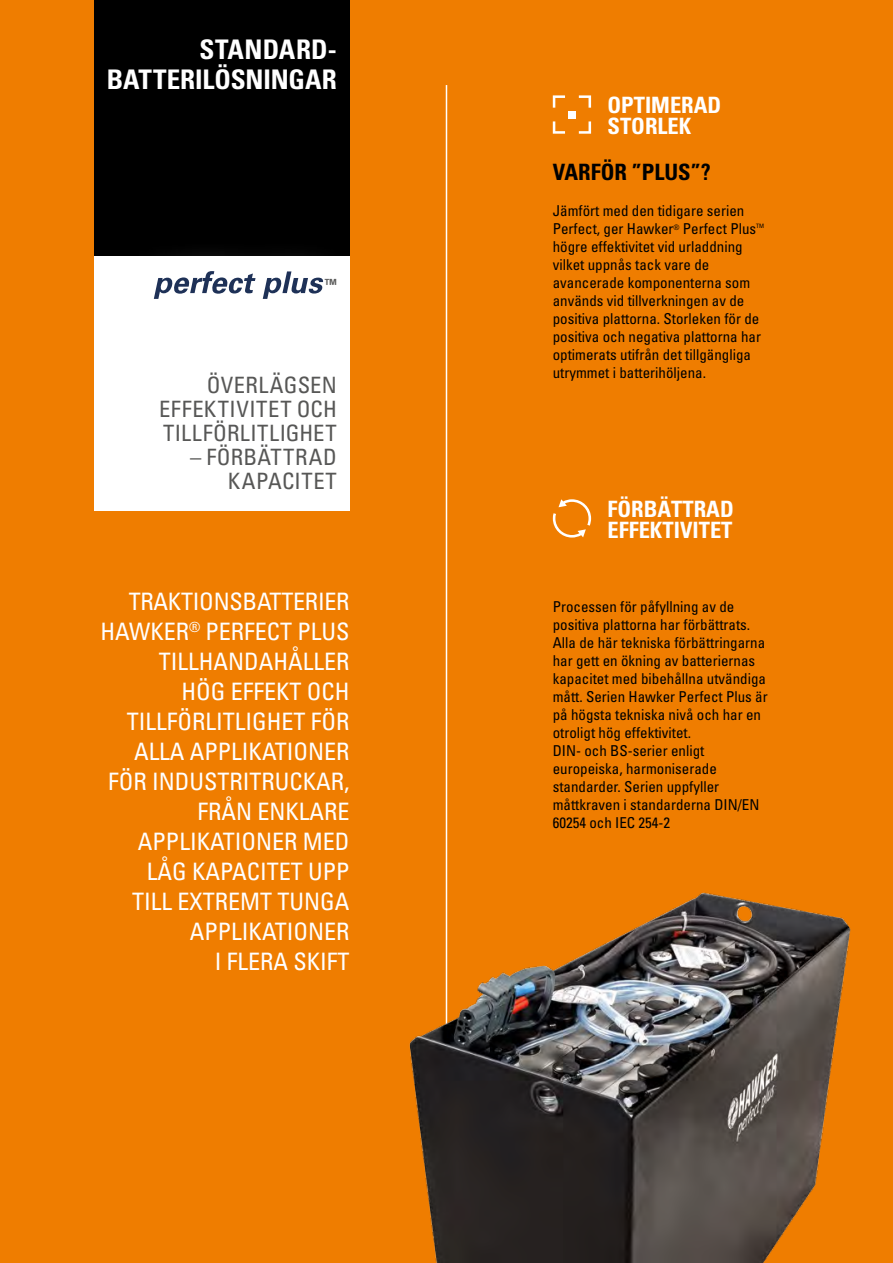
<style>
.page{position:relative;width:893px;height:1263px;background:#ef7d00}
.page>*{position:absolute;margin:0;border:0;box-sizing:border-box;transform-origin:0 0}
.t1{font:700 condensed 27px/30px "Univers";letter-spacing:-.005em;color:#fff;text-align:right}
.t2{font:condensed 24px/30px "Univers";color:#fff;text-align:right}
.t3{font:condensed 22.5px/24px "Univers";letter-spacing:.025em;color:#575756;text-align:justify}
.t4{font:700 condensed 22.5px/21px "Univers";color:#fff}
.t5{font:700 condensed 22.5px "Univers";color:#000}
.t6{font:condensed 15px/18px "Univers";color:#000}
.t7{font:700 condensed 13.95px "Univers";color:#575756}
.t8{font:condensed 6px "Univers";color:#000}
</style>
<div class="page">
<div style="left:94px;top:255px;width:256px;height:255px;background:#fff"></div>
<hr style="left:446px;top:85px;width:1px;height:1178px;background:#fff">
<svg style="left:553px;top:499px;width:38px;height:38px"></svg>
<svg style="left:579px;top:121px;width:12px;height:13px"></svg>
<svg style="left:553px;top:121px;width:12px;height:13px"></svg>
<svg style="left:579px;top:95px;width:12px;height:13px"></svg>
<svg style="left:553px;top:95px;width:12px;height:13px"></svg>
<div style="left:568px;top:111px;width:8px;height:7px;background:#fff"></div>
<div style="left:94px;top:0;width:256px;height:255px;background:#000"></div>
<img style="left:409px;top:870px;width:442px;height:393px">
<div style="left:121px;top:239px;width:235px;height:91px;background:#fff;opacity:.75"></div>
<svg style="left:154px;top:271px;width:102px;height:28px"></svg>
<svg style="left:263px;top:271px;width:60px;height:28px"></svg>
<h1 class="t1" style="left:107px;top:34px;width:231px">STANDARD-<br>BATTERILÖSNINGAR</h1>
<p class="t7" style="left:325px;top:275px;width:14px">™</p>
<h3 class="t3" style="left:159px;top:372px;width:179px;text-indent:48px">ÖVERLÄGSEN EFFEKTIVITET OCH TILLFÖRLITLIGHET</h3>
<h3 class="t3" style="left:190px;top:444px;width:148px;text-align:right">– FÖRBÄTTRAD<br>KAPACITET</h3>
<p class="t2" style="left:101px;top:586px;width:251px">TRAKTIONSBATTERIER<br>HAWKER<sup>®</sup> PERFECT PLUS<br>TILLHANDAHÅLLER<br>HÖG EFFEKT OCH<br>TILLFÖRLITLIGHET FÖR<br>ALLA APPLIKATIONER<br>FÖR INDUSTRITRUCKAR,<br>FRÅN ENKLARE<br>APPLIKATIONER MED<br>LÅG KAPACITET UPP<br>TILL EXTREMT TUNGA<br>APPLIKATIONER<br>I FLERA SKIFT</p>
<h3 class="t4" style="left:607px;top:94px;width:115px">OPTIMERAD<br>STORLEK</h3>
<h3 class="t5" style="left:553px;top:158px;width:159px">VARFÖR ”PLUS”?</h3>
<p class="t6" style="left:553px;top:201px;width:205px">Jämfört med den tidigare serien<br>Perfect, ger Hawker<sup>®</sup> Perfect Plus</p>
<p class="t8" style="left:756px;top:222px;width:9px">TM</p>
<p class="t6" style="left:553px;top:237px;width:210px">högre effektivitet vid urladdning vilket uppnås tack vare de avancerade komponenterna som används vid tillverkningen av de positiva plattorna. Storleken för de positiva och negativa plattorna har optimerats utifrån det tillgängliga utrymmet i batterihöljena.</p>
<h3 class="t4" style="left:607px;top:498px;width:128px">FÖRBÄTTRAD<br>EFFEKTIVITET</h3>
<p class="t6" style="left:553px;top:597px;width:216px">Processen för påfyllning av de positiva plattorna har förbättrats.<br>Alla de här tekniska förbättringarna har gett en ökning av batteriernas kapacitet med bibehållna utvändiga mått. Serien Hawker Perfect Plus är på högsta tekniska nivå och har en otroligt hög effektivitet.<br>DIN- och BS-serier enligt europeiska, harmoniserade standarder. Serien uppfyller måttkraven i standarderna DIN/EN<br>60254 och IEC 254-2</p>
</div>
